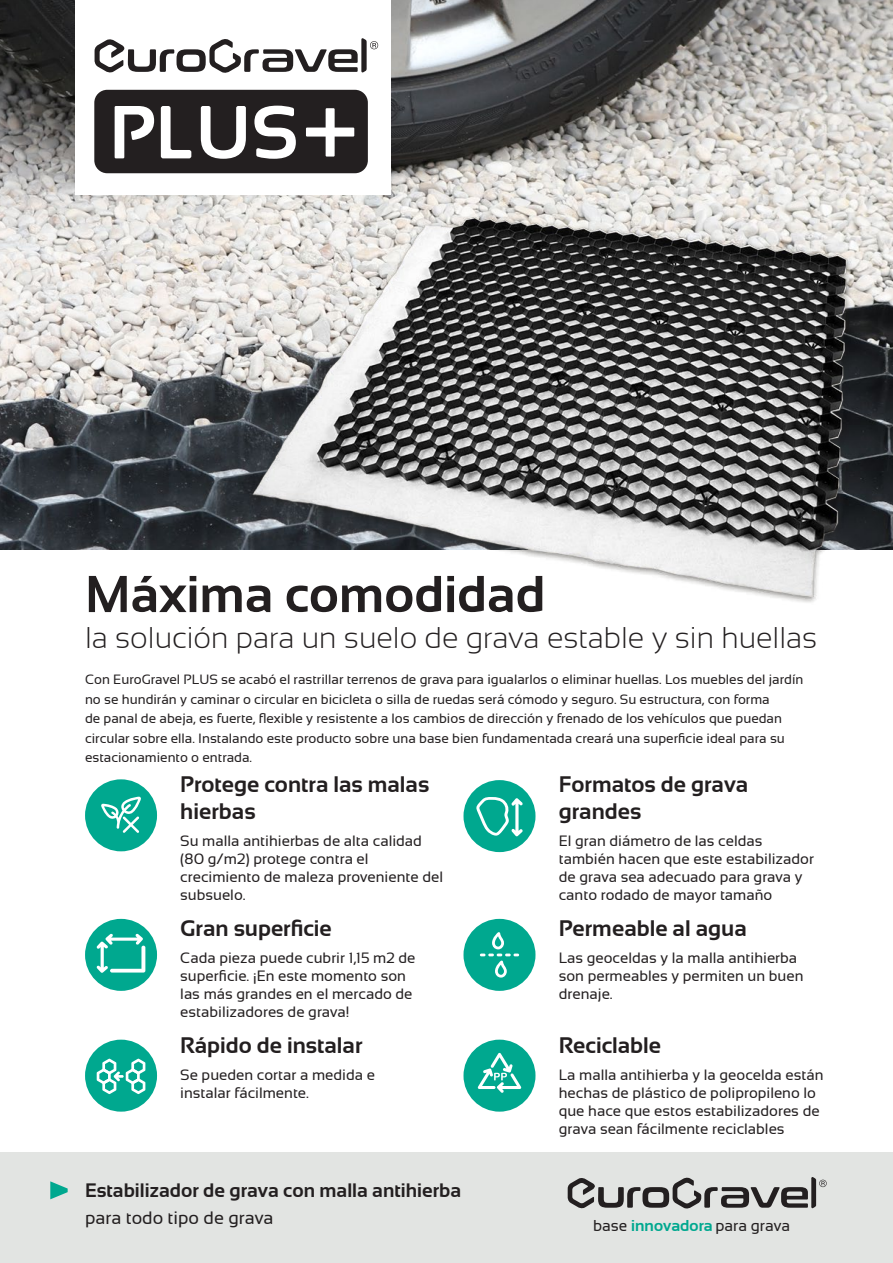
<style>
.page{position:relative;width:893px;height:1263px;background:#fff}
.page>*{position:absolute;margin:0;border:0;box-sizing:border-box;transform-origin:0 0}
.t1{font:700 51.75px "Sansation";color:#231f20}
.t2{font:300 30px "Sansation";color:#231f20}
.t3{font:700 22.5px/27px "Sansation";color:#231f20}
.t4{font:700 19.5px "Sansation";color:#231f20}
.t5{font:18px "Sansation";color:#231f20}
.t6{font:15.75px "Sansation";color:#231f20}
.t7{font:15px/18px "Sansation";color:#231f20}
.t8{font:13.5px/19.5px "Sansation";color:#231f20}
.s1{font-weight:700;color:#00a88f}
</style>
<div class="page">
<img style="left:0;top:0;width:145px;height:549px">
<img style="left:145px;top:0;width:748px;height:846px">
<div style="left:0;top:1152px;width:893px;height:111px;background:#e2e4e2"></div>
<svg style="left:50px;top:1181px;width:18px;height:18px"></svg>
<div style="left:75px;top:0;width:316px;height:195px;background:#fff"></div>
<svg style="left:95px;top:38px;width:283px;height:35px"></svg>
<svg style="left:94px;top:90px;width:274px;height:83px"></svg>
<div style="left:60px;top:547px;width:511px;height:94px;background:#fff"></div>
<div style="left:85px;top:919px;width:72px;height:72px;background:#00a88f;border-radius:50%"></div>
<div style="left:463px;top:919px;width:72px;height:72px;background:#00a88f;border-radius:50%"></div>
<div style="left:85px;top:779px;width:72px;height:72px;background:#00a88f;border-radius:50%"></div>
<div style="left:463px;top:780px;width:72px;height:72px;background:#00a88f;border-radius:50%"></div>
<div style="left:463px;top:1040px;width:72px;height:72px;background:#00a88f;border-radius:50%"></div>
<div style="left:85px;top:1040px;width:72px;height:72px;background:#00a88f;border-radius:50%"></div>
<svg style="left:97px;top:1059px;width:48px;height:35px"></svg>
<svg style="left:478px;top:1053px;width:43px;height:40px"></svg>
<svg style="left:480px;top:932px;width:39px;height:45px"></svg>
<svg style="left:101px;top:797px;width:40px;height:36px"></svg>
<svg style="left:97px;top:934px;width:48px;height:39px"></svg>
<svg style="left:476px;top:797px;width:47px;height:39px"></svg>
<svg style="left:568px;top:1177px;width:259px;height:32px"></svg>
<h1 class="t1" style="left:85px;top:565px;width:462px">Máxima comodidad</h1>
<h2 class="t2" style="left:85px;top:621px;width:734px">la solución para un suelo de grava estable y sin huellas</h2>
<p class="t8" style="left:85px;top:670px;width:720px">Con EuroGravel PLUS se acabó el rastrillar terrenos de grava para igualarlos o eliminar huellas. Los muebles del jardín no se hundirán y caminar o circular en bicicleta o silla de ruedas será cómodo y seguro. Su estructura, con forma<br>de panal de abeja, es fuerte, flexible y resistente a los cambios de dirección y frenado de los vehículos que puedan circular sobre ella. Instalando este producto sobre una base bien fundamentada creará una superficie ideal para su estacionamiento o entrada.</p>
<h3 class="t3" style="left:180px;top:771px;width:251px">Protege contra las malas hierbas</h3>
<p class="t7" style="left:180px;top:832px;width:264px">Su malla antihierbas de alta calidad (80 g/m2) protege contra el crecimiento de maleza proveniente del subsuelo.</p>
<h3 class="t3" style="left:180px;top:915px;width:153px">Gran superficie</h3>
<p class="t7" style="left:180px;top:949px;width:237px">Cada pieza puede cubrir 1,15 m2 de superficie. ¡En este momento son las más grandes en el mercado de estabilizadores de grava!</p>
<h3 class="t3" style="left:180px;top:1032px;width:184px">Rápido de instalar</h3>
<p class="t7" style="left:180px;top:1066px;width:196px">Se pueden cortar a medida e instalar fácilmente.</p>
<h3 class="t4" style="left:85px;top:1179px;width:378px">Estabilizador de grava con malla antihierba</h3>
<p class="t5" style="left:85px;top:1208px;width:190px">para todo tipo de grava</p>
<h3 class="t3" style="left:559px;top:771px;width:191px">Formatos de grava grandes</h3>
<p class="t7" style="left:559px;top:832px;width:257px">El gran diámetro de las celdas también hacen que este estabilizador de grava sea adecuado para grava y canto rodado de mayor tamaño</p>
<h3 class="t3" style="left:559px;top:915px;width:190px">Permeable al agua</h3>
<p class="t7" style="left:559px;top:949px;width:246px">Las geoceldas y la malla antihierba son permeables y permiten un buen drenaje.</p>
<h3 class="t3" style="left:559px;top:1032px;width:104px">Reciclable</h3>
<p class="t7" style="left:559px;top:1066px;width:266px">La malla antihierba y la geocelda están hechas de plástico de polipropileno lo que hace que estos estabilizadores de grava sean fácilmente reciclables</p>
<p class="t6" style="left:593px;top:1216px;width:199px">base <span class="s1">innovadora</span> para grava</p>
</div>
